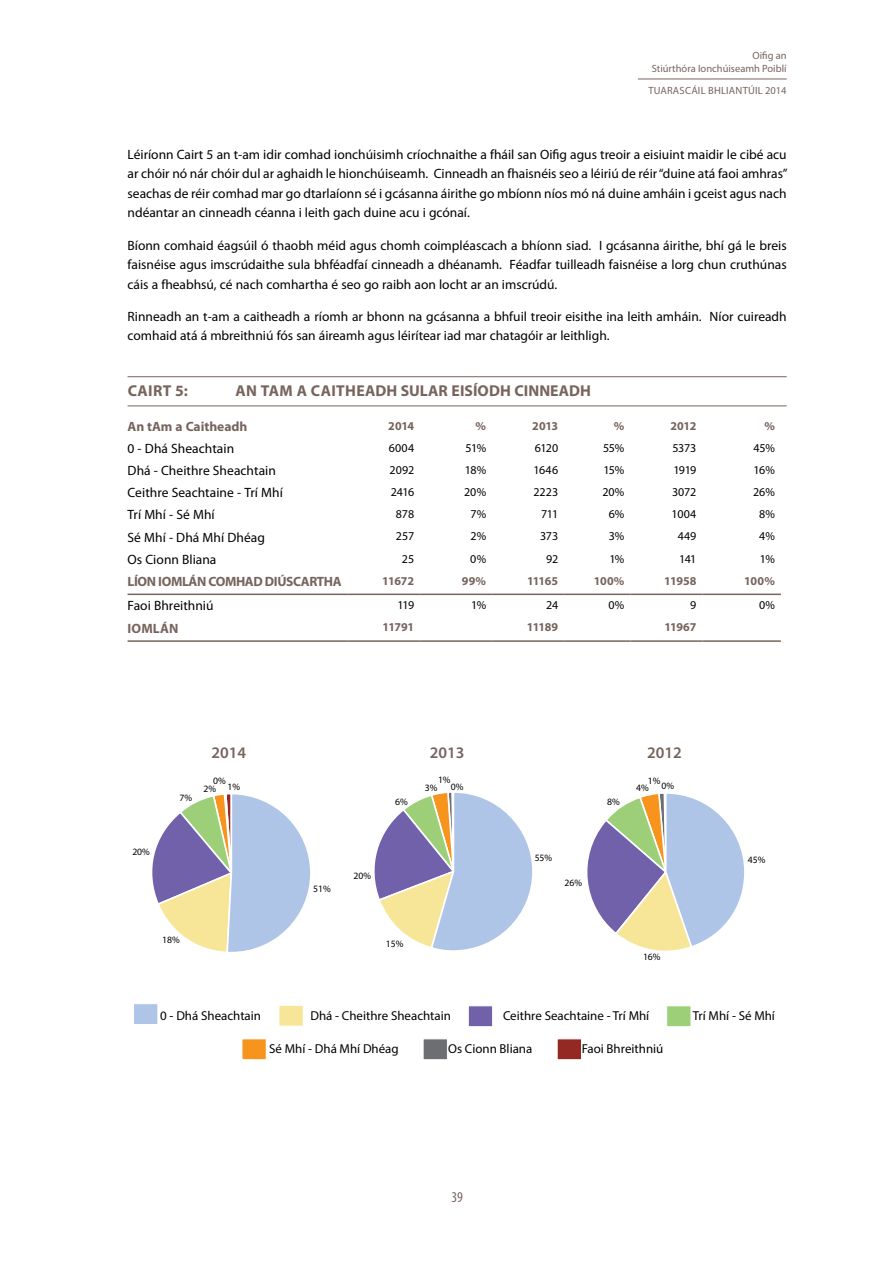
<style>
.page{position:relative;width:893px;height:1263px;background:#fff}
.page>*{position:absolute;margin:0;border:0;box-sizing:border-box;transform-origin:0 0}
.t1{font:600 16.2px "Myriad Pro";color:#77645d}
.t2{font:700 15.75px "Myriad Pro";letter-spacing:.01em;color:#77645d}
.t3{font:condensed 15px "Myriad Pro";color:#77645d}
.t4{font:13.5px/19.5px "Myriad Pro";color:#000;text-align:justify}
.t5{font:700 13.5px "Myriad Pro";letter-spacing:-.03em;color:#77645d}
.t6{font:700 13.5px "Myriad Pro";color:#77645d}
.t7{font:12.9px "Myriad Pro";color:#000}
.t8{font:12px "Myriad Pro";letter-spacing:-.015em;color:#000}
.t9{font:700 12px "Myriad Pro";letter-spacing:-.025em;color:#77645d}
.t10{font:10.5px/13.5px "Myriad Pro";color:#77645d;text-align:right}
.t11{font:10.5px "Myriad Pro";letter-spacing:.02em;color:#77645d}
.t12{font:9.75px "Myriad Pro";color:#000}
</style>
<div class="page">
<hr style="left:638px;top:79px;width:149px;height:1px;background:#77645d">
<hr style="left:128px;top:376px;width:659px;height:1px;background:#77645d">
<hr style="left:128px;top:406px;width:659px;height:1px;background:#77645d">
<hr style="left:348px;top:640px;width:72px;height:2px;background:#77645d">
<hr style="left:420px;top:640px;width:72px;height:2px;background:#77645d">
<hr style="left:492px;top:640px;width:72px;height:2px;background:#77645d">
<hr style="left:564px;top:640px;width:66px;height:2px;background:#77645d">
<hr style="left:630px;top:640px;width:72px;height:2px;background:#77645d">
<hr style="left:702px;top:640px;width:79px;height:2px;background:#77645d">
<hr style="left:348px;top:594px;width:72px;height:1px;background:#77645d">
<hr style="left:420px;top:594px;width:72px;height:1px;background:#77645d">
<hr style="left:492px;top:594px;width:72px;height:1px;background:#77645d">
<hr style="left:564px;top:594px;width:66px;height:1px;background:#77645d">
<hr style="left:630px;top:594px;width:72px;height:1px;background:#77645d">
<hr style="left:702px;top:594px;width:79px;height:1px;background:#77645d">
<hr style="left:128px;top:640px;width:220px;height:2px;background:#77645d">
<hr style="left:128px;top:594px;width:220px;height:1px;background:#77645d">
<svg style="left:374px;top:792px;width:159px;height:159px"></svg>
<svg style="left:587px;top:793px;width:157px;height:158px"></svg>
<svg style="left:152px;top:794px;width:158px;height:158px"></svg>
<div style="left:133px;top:1003px;width:25px;height:22px;background:#aec5e7;border:1px solid #fff"></div>
<div style="left:468px;top:1005px;width:25px;height:22px;background:#7160aa;border:1px solid #fff"></div>
<div style="left:666px;top:1005px;width:25px;height:22px;background:#9dcf78;border:1px solid #fff"></div>
<div style="left:242px;top:1038px;width:25px;height:22px;background:#f7941e;border:1px solid #fff"></div>
<div style="left:423px;top:1038px;width:25px;height:22px;background:#6d6e71;border:1px solid #fff"></div>
<div style="left:557px;top:1038px;width:25px;height:22px;background:#942923;border:1px solid #fff"></div>
<div style="left:278px;top:1005px;width:26px;height:21px;background:#f8e698;border:1px solid #fff"></div>
<p class="t10" style="left:652px;top:48px;width:136px">Oifig an<br>Stiúrthóra Ionchúiseamh Poiblí</p>
<p class="t11" style="left:648px;top:84px;width:140px">TUARASCÁIL BHLIANTÚIL 2014</p>
<p class="t4" style="left:128px;top:144px;width:662px">Léiríonn Cairt 5 an t-am idir comhad ionchúisimh críochnaithe a fháil san Oifig agus treoir a eisiuint maidir le cibé acu ar chóir nó nár chóir dul ar aghaidh le hionchúiseamh. Cinneadh an fhaisnéis seo a léiriú de réir “duine atá faoi amhras” seachas de réir comhad mar go dtarlaíonn sé i gcásanna áirithe go mbíonn níos mó ná duine amháin i gceist agus nach ndéantar an cinneadh céanna i leith gach duine acu i gcónaí.</p>
<p class="t4" style="left:128px;top:235px;width:661px">Bíonn comhaid éagsúil ó thaobh méid agus chomh coimpléascach a bhíonn siad. I gcásanna áirithe, bhí gá le breis faisnéise agus imscrúdaithe sula bhféadfaí cinneadh a dhéanamh. Féadfar tuilleadh faisnéise a lorg chun cruthúnas cáis a fheabhsú, cé nach comhartha é seo go raibh aon locht ar an imscrúdú.</p>
<p class="t4" style="left:128px;top:306px;width:661px">Rinneadh an t-am a caitheadh a ríomh ar bhonn na gcásanna a bhfuil treoir eisithe ina leith amháin. Níor cuireadh comhaid atá á mbreithniú fós san áireamh agus léirítear iad mar chatagóir ar leithligh.</p>
<p class="t2" style="left:128px;top:380px;width:62px">CAIRT 5:</p>
<p class="t2" style="left:236px;top:380px;width:357px">AN TAM A CAITHEADH SULAR EISÍODH CINNEADH</p>
<p class="t6" style="left:128px;top:418px;width:121px">An tAm a Caitheadh</p>
<p class="t9" style="left:388px;top:418px;width:27px">2014</p>
<p class="t9" style="left:476px;top:418px;width:12px">%</p>
<p class="t9" style="left:532px;top:418px;width:27px">2013</p>
<p class="t9" style="left:614px;top:418px;width:12px">%</p>
<p class="t9" style="left:670px;top:418px;width:27px">2012</p>
<p class="t9" style="left:764px;top:418px;width:12px">%</p>
<p class="t4" style="left:128px;top:439px;width:108px">0 - Dhá Sheachtain</p>
<p class="t8" style="left:389px;top:440px;width:27px">6004</p>
<p class="t8" style="left:465px;top:440px;width:22px">51%</p>
<p class="t8" style="left:535px;top:440px;width:25px">6120</p>
<p class="t8" style="left:603px;top:440px;width:23px">55%</p>
<p class="t8" style="left:672px;top:440px;width:26px">5373</p>
<p class="t8" style="left:753px;top:440px;width:23px">45%</p>
<p class="t4" style="left:128px;top:461px;width:150px">Dhá - Cheithre Sheachtain</p>
<p class="t8" style="left:390px;top:463px;width:26px">2092</p>
<p class="t8" style="left:465px;top:463px;width:23px">18%</p>
<p class="t8" style="left:533px;top:463px;width:26px">1646</p>
<p class="t8" style="left:603px;top:463px;width:23px">15%</p>
<p class="t8" style="left:673px;top:463px;width:25px">1919</p>
<p class="t8" style="left:754px;top:463px;width:23px">16%</p>
<p class="t4" style="left:128px;top:483px;width:157px">Ceithre Seachtaine - Trí Mhí</p>
<p class="t8" style="left:391px;top:485px;width:25px">2416</p>
<p class="t8" style="left:464px;top:485px;width:23px">20%</p>
<p class="t8" style="left:533px;top:485px;width:26px">2223</p>
<p class="t8" style="left:602px;top:485px;width:23px">20%</p>
<p class="t8" style="left:672px;top:485px;width:26px">3072</p>
<p class="t8" style="left:753px;top:485px;width:23px">26%</p>
<p class="t4" style="left:128px;top:505px;width:89px">Trí Mhí - Sé Mhí</p>
<p class="t8" style="left:396px;top:507px;width:20px">878</p>
<p class="t8" style="left:470px;top:507px;width:17px">7%</p>
<p class="t8" style="left:541px;top:507px;width:19px">711</p>
<p class="t8" style="left:609px;top:507px;width:17px">6%</p>
<p class="t8" style="left:672px;top:507px;width:26px">1004</p>
<p class="t8" style="left:759px;top:507px;width:17px">8%</p>
<p class="t4" style="left:128px;top:527px;width:139px">Sé Mhí - Dhá Mhí Dhéag</p>
<p class="t8" style="left:396px;top:529px;width:20px">257</p>
<p class="t8" style="left:470px;top:529px;width:17px">2%</p>
<p class="t8" style="left:540px;top:529px;width:20px">373</p>
<p class="t8" style="left:609px;top:529px;width:17px">3%</p>
<p class="t8" style="left:678px;top:529px;width:20px">449</p>
<p class="t8" style="left:759px;top:529px;width:17px">4%</p>
<p class="t4" style="left:128px;top:549px;width:90px">Os Cionn Bliana</p>
<p class="t8" style="left:402px;top:551px;width:14px">25</p>
<p class="t8" style="left:470px;top:551px;width:17px">0%</p>
<p class="t8" style="left:546px;top:551px;width:14px">92</p>
<p class="t8" style="left:609px;top:551px;width:17px">1%</p>
<p class="t8" style="left:679px;top:551px;width:19px">141</p>
<p class="t8" style="left:760px;top:551px;width:17px">1%</p>
<p class="t5" style="left:128px;top:572px;width:216px">LÍON IOMLÁN COMHAD DIÚSCARTHA</p>
<p class="t9" style="left:382px;top:573px;width:33px">11672</p>
<p class="t9" style="left:462px;top:573px;width:26px">99%</p>
<p class="t9" style="left:527px;top:573px;width:33px">11165</p>
<p class="t9" style="left:594px;top:573px;width:32px">100%</p>
<p class="t9" style="left:664px;top:573px;width:34px">11958</p>
<p class="t9" style="left:744px;top:573px;width:32px">100%</p>
<p class="t4" style="left:128px;top:596px;width:87px">Faoi Bhreithniú</p>
<p class="t8" style="left:397px;top:598px;width:18px">119</p>
<p class="t8" style="left:471px;top:598px;width:17px">1%</p>
<p class="t8" style="left:546px;top:598px;width:14px">24</p>
<p class="t8" style="left:608px;top:598px;width:17px">0%</p>
<p class="t8" style="left:690px;top:598px;width:8px">9</p>
<p class="t8" style="left:759px;top:598px;width:17px">0%</p>
<p class="t5" style="left:128px;top:619px;width:52px">IOMLÁN</p>
<p class="t9" style="left:383px;top:620px;width:33px">11791</p>
<p class="t9" style="left:527px;top:620px;width:33px">11189</p>
<p class="t9" style="left:664px;top:620px;width:33px">11967</p>
<p class="t12" style="left:132px;top:846px;width:19px">20%</p>
<p class="t12" style="left:179px;top:792px;width:14px">7%</p>
<p class="t1" style="left:211px;top:742px;width:36px">2014</p>
<p class="t12" style="left:213px;top:775px;width:14px">0%</p>
<p class="t12" style="left:204px;top:782px;width:38px">2% 1%</p>
<p class="t12" style="left:162px;top:934px;width:19px">18%</p>
<p class="t12" style="left:313px;top:883px;width:19px">51%</p>
<p class="t12" style="left:353px;top:869px;width:19px">20%</p>
<p class="t12" style="left:395px;top:796px;width:14px">6%</p>
<p class="t1" style="left:430px;top:742px;width:36px">2013</p>
<p class="t1" style="left:647px;top:742px;width:36px">2012</p>
<p class="t12" style="left:438px;top:774px;width:14px">1%</p>
<p class="t12" style="left:451px;top:781px;width:14px">0%</p>
<p class="t12" style="left:425px;top:781px;width:14px">3%</p>
<p class="t12" style="left:648px;top:775px;width:14px">1%</p>
<p class="t12" style="left:662px;top:780px;width:14px">0%</p>
<p class="t12" style="left:636px;top:782px;width:14px">4%</p>
<p class="t12" style="left:607px;top:796px;width:14px">8%</p>
<p class="t12" style="left:535px;top:852px;width:19px">55%</p>
<p class="t12" style="left:565px;top:876px;width:19px">26%</p>
<p class="t12" style="left:386px;top:937px;width:19px">15%</p>
<p class="t12" style="left:643px;top:950px;width:19px">16%</p>
<p class="t12" style="left:748px;top:854px;width:19px">45%</p>
<p class="t7" style="left:160px;top:1007px;width:102px">0 - Dhá Sheachtain</p>
<p class="t7" style="left:310px;top:1007px;width:142px">Dhá - Cheithre Sheachtain</p>
<p class="t7" style="left:503px;top:1007px;width:148px">Ceithre Seachtaine - Trí Mhí</p>
<p class="t7" style="left:693px;top:1007px;width:84px">Trí Mhí - Sé Mhí</p>
<p class="t7" style="left:269px;top:1041px;width:131px">Sé Mhí - Dhá Mhí Dhéag</p>
<p class="t7" style="left:448px;top:1041px;width:86px">Os Cionn Bliana</p>
<p class="t7" style="left:582px;top:1041px;width:83px">Faoi Bhreithniú</p>
<p class="t3" style="left:451px;top:1188px;width:13px">39</p>
</div>
